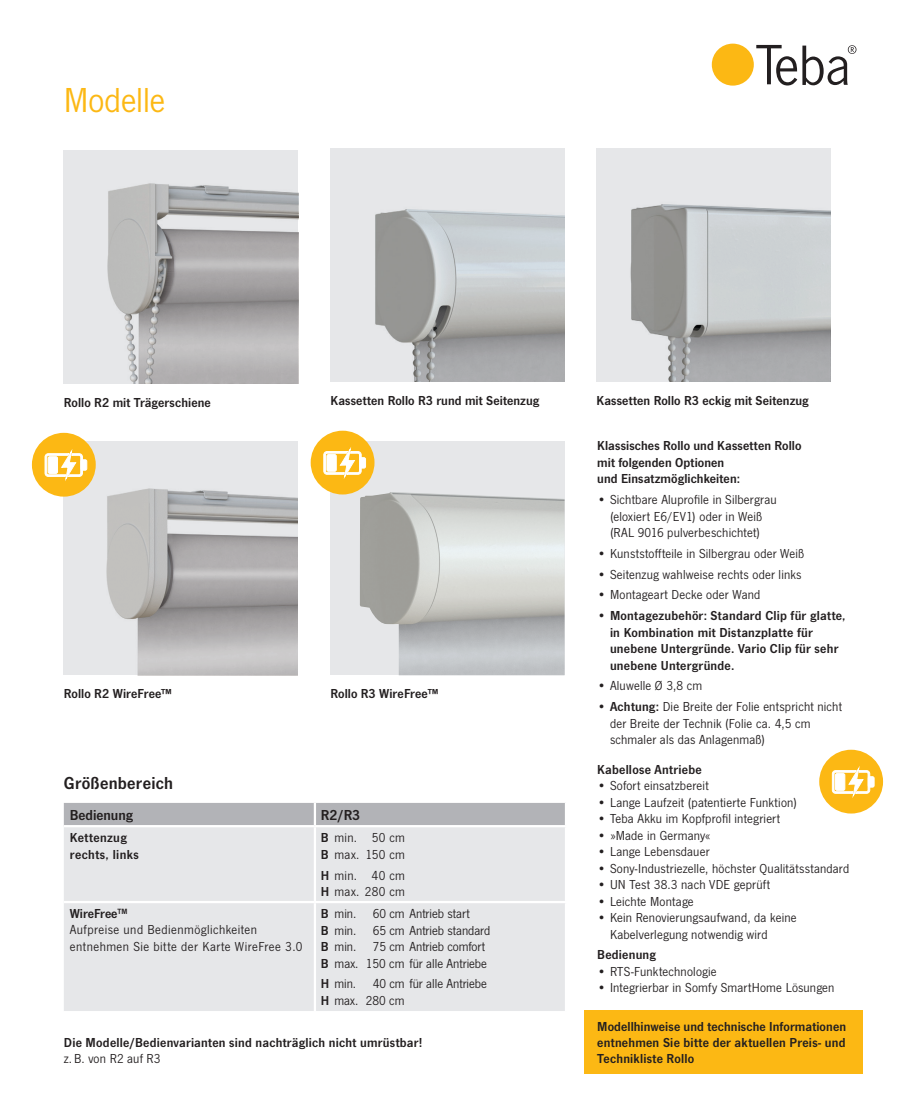
<style>
.page{position:relative;width:915px;height:1106px;background:#fff}
.page>*{position:absolute;margin:0;border:0;box-sizing:border-box;transform-origin:0 0}
.t1{font:36px "News Got";color:#fcb814}
.t2{font:18px "News Got Dem";letter-spacing:.02em;color:#231f20}
.t3{font:15px "News Got Dem";color:#231f20}
.t4{font:13.5px/16.5px "News Got";letter-spacing:.015em;color:#231f20}
.t5{font:13.5px/16.5px "News Got Dem";letter-spacing:.015em;color:#231f20}
.t6{font:13.5px/16.2px "News Got";letter-spacing:.035em;color:#231f20}
.s1{font-family:"News Got Dem"}
</style>
<div class="page">
<div style="left:330px;top:441px;width:234px;height:234px;background:#e6e7e9"></div>
<div style="left:584px;top:1010px;width:278px;height:64px;background:#fcb814"></div>
<div style="left:64px;top:803px;width:500px;height:22px;background:#b2b3b7"></div>
<div style="left:64px;top:827px;width:500px;height:184px;background:#e6e7e9"></div>
<hr style="left:314px;top:803px;width:2px;height:22px;background:#fff">
<hr style="left:314px;top:827px;width:2px;height:74px;background:#fff">
<hr style="left:64px;top:901px;width:251px;height:2px;background:#fff">
<hr style="left:315px;top:901px;width:252px;height:2px;background:#fff">
<hr style="left:314px;top:903px;width:2px;height:108px;background:#fff">
<div style="left:64px;top:441px;width:234px;height:234px;background:#e6e7e9"></div>
<img style="left:64px;top:454px;width:234px;height:221px">
<img style="left:360px;top:492px;width:204px;height:183px">
<img style="left:596px;top:148px;width:234px;height:234px">
<div style="left:330px;top:148px;width:234px;height:234px;background:#e6e7e9"></div>
<img style="left:375px;top:209px;width:189px;height:173px">
<div style="left:310px;top:431px;width:64px;height:63px;background:#fcb814;border-radius:50%"></div>
<div style="left:359px;top:457px;width:6px;height:11px;background:#fff;border-radius:2px"></div>
<div style="left:359px;top:457px;width:6px;height:11px;border:1px solid #fff;border-radius:2px"></div>
<svg style="left:323px;top:448px;width:38px;height:30px"></svg>
<div style="left:819px;top:749px;width:63px;height:64px;background:#fcb814;border-radius:50%"></div>
<div style="left:867px;top:776px;width:6px;height:11px;background:#fff;border-radius:2px"></div>
<div style="left:867px;top:776px;width:6px;height:11px;border:1px solid #fff;border-radius:2px"></div>
<svg style="left:831px;top:767px;width:38px;height:29px"></svg>
<div style="left:711px;top:44px;width:42px;height:42px;background:#fcb814;border-radius:50%"></div>
<svg style="left:756px;top:45px;width:100px;height:40px"></svg>
<img style="left:64px;top:150px;width:234px;height:234px">
<div style="left:32px;top:433px;width:64px;height:63px;background:#fcb814;border-radius:50%"></div>
<div style="left:81px;top:460px;width:6px;height:10px;background:#fff;border-radius:2px"></div>
<div style="left:81px;top:459px;width:6px;height:11px;border:1px solid #fff;border-radius:2px"></div>
<svg style="left:45px;top:450px;width:38px;height:30px"></svg>
<h1 class="t1" style="left:64px;top:80px;width:103px">Modelle</h1>
<p class="t5" style="left:64px;top:394px;width:148px">Rollo R2 mit Trägerschiene</p>
<p class="t5" style="left:330px;top:392px;width:210px">Kassetten Rollo R3 rund mit Seitenzug</p>
<p class="t5" style="left:596px;top:392px;width:213px">Kassetten Rollo R3 eckig mit Seitenzug</p>
<p class="t5" style="left:597px;top:437px;width:206px">Klassisches Rollo und Kassetten Rollo mit folgenden Optionen<br>und Einsatzmöglichkeiten:</p>
<p class="t4" style="left:597px;top:491px;width:181px;text-align:center">• Sichtbare Aluprofile in Silbergrau (eloxiert E6/EV1) oder in Weiß (RAL 9016 pulverbeschichtet)</p>
<p class="t4" style="left:597px;top:545px;width:208px">• Kunststoffteile in Silbergrau oder Weiß</p>
<p class="t4" style="left:597px;top:566px;width:206px">• Seitenzug wahlweise rechts oder links</p>
<p class="t4" style="left:597px;top:587px;width:165px">• Montageart Decke oder Wand</p>
<p class="t5" style="left:609px;top:607px;width:237px;text-indent:-13px">• Montagezubehör: Standard Clip für glatte, in Kombination mit Distanzplatte für unebene Untergründe. Vario Clip für sehr unebene Untergründe.</p>
<p class="t4" style="left:597px;top:678px;width:106px">• Aluwelle Ø 3,8 cm</p>
<p class="t4" style="left:609px;top:698px;width:233px;text-indent:-13px"><span class="s1">• Achtung:</span> Die Breite der Folie entspricht nicht der Breite der Technik (Folie ca. 4,5 cm schmaler als das Anlagenmaß)</p>
<p class="t5" style="left:597px;top:761px;width:106px">Kabellose Antriebe</p>
<p class="t4" style="left:597px;top:777px;width:113px">• Sofort einsatzbereit</p>
<p class="t4" style="left:597px;top:794px;width:201px">• Lange Laufzeit (patentierte Funktion)</p>
<p class="t4" style="left:597px;top:810px;width:184px">• Teba Akku im Kopfprofil integriert</p>
<p class="t4" style="left:597px;top:827px;width:115px">• »Made in Germany«</p>
<p class="t4" style="left:597px;top:843px;width:114px">• Lange Lebensdauer</p>
<p class="t4" style="left:597px;top:860px;width:253px">• Sony-Industriezelle, höchster Qualitätsstandard</p>
<p class="t4" style="left:597px;top:876px;width:174px">• UN Test 38.3 nach VDE geprüft</p>
<p class="t4" style="left:597px;top:893px;width:98px">• Leichte Montage</p>
<p class="t4" style="left:609px;top:909px;width:188px;text-indent:-13px">• Kein Renovierungsaufwand, da keine<br>Kabelverlegung notwendig wird</p>
<p class="t5" style="left:597px;top:946px;width:60px">Bedienung</p>
<p class="t4" style="left:597px;top:963px;width:121px">• RTS-Funktechnologie</p>
<p class="t4" style="left:597px;top:980px;width:239px">• Integrierbar in Somfy SmartHome Lösungen</p>
<p class="t5" style="left:64px;top:685px;width:109px">Rollo R2 WireFree™</p>
<p class="t5" style="left:330px;top:685px;width:109px">Rollo R3 WireFree™</p>
<h2 class="t2" style="left:64px;top:772px;width:111px">Größenbereich</h2>
<p class="t3" style="left:70px;top:806px;width:65px">Bedienung</p>
<p class="t3" style="left:321px;top:806px;width:41px">R2/R3</p>
<p class="t5" style="left:70px;top:829px;width:70px">Kettenzug rechts, links</p>
<p class="t4" style="left:321px;top:829px;width:86px"><span class="s1">B</span> min. 50 cm<br><span class="s1">B</span> max. 150 cm</p>
<p class="t4" style="left:321px;top:867px;width:85px"><span class="s1">H</span> min. 40 cm<br><span class="s1">H</span> max. 280 cm</p>
<p class="t5" style="left:70px;top:905px;width:59px">WireFree<sup>TM</sup></p>
<p class="t6" style="left:70px;top:922px;width:234px">Aufpreise und Bedienmöglichkeiten entnehmen Sie bitte der Karte WireFree 3.0</p>
<p class="t4" style="left:321px;top:905px;width:171px"><span class="s1">B</span> min. 60 cm Antrieb start<br><span class="s1">B</span> min. 65 cm Antrieb standard<br><span class="s1">B</span> min. 75 cm Antrieb comfort<br><span class="s1">B</span> max. 150 cm für alle Antriebe</p>
<p class="t4" style="left:321px;top:976px;width:167px"><span class="s1">H</span> min. 40 cm für alle Antriebe<br><span class="s1">H</span> max. 280 cm</p>
<p class="t5" style="left:64px;top:1034px;width:360px">Die Modelle/Bedienvarianten sind nachträglich nicht umrüstbar!</p>
<p class="t4" style="left:64px;top:1050px;width:98px">z. B. von R2 auf R3</p>
<p class="t5" style="left:597px;top:1018px;width:250px;text-align:justify">Modellhinweise und technische Informationen entnehmen Sie bitte der aktuellen Preis- und Technikliste Rollo</p>
</div>
